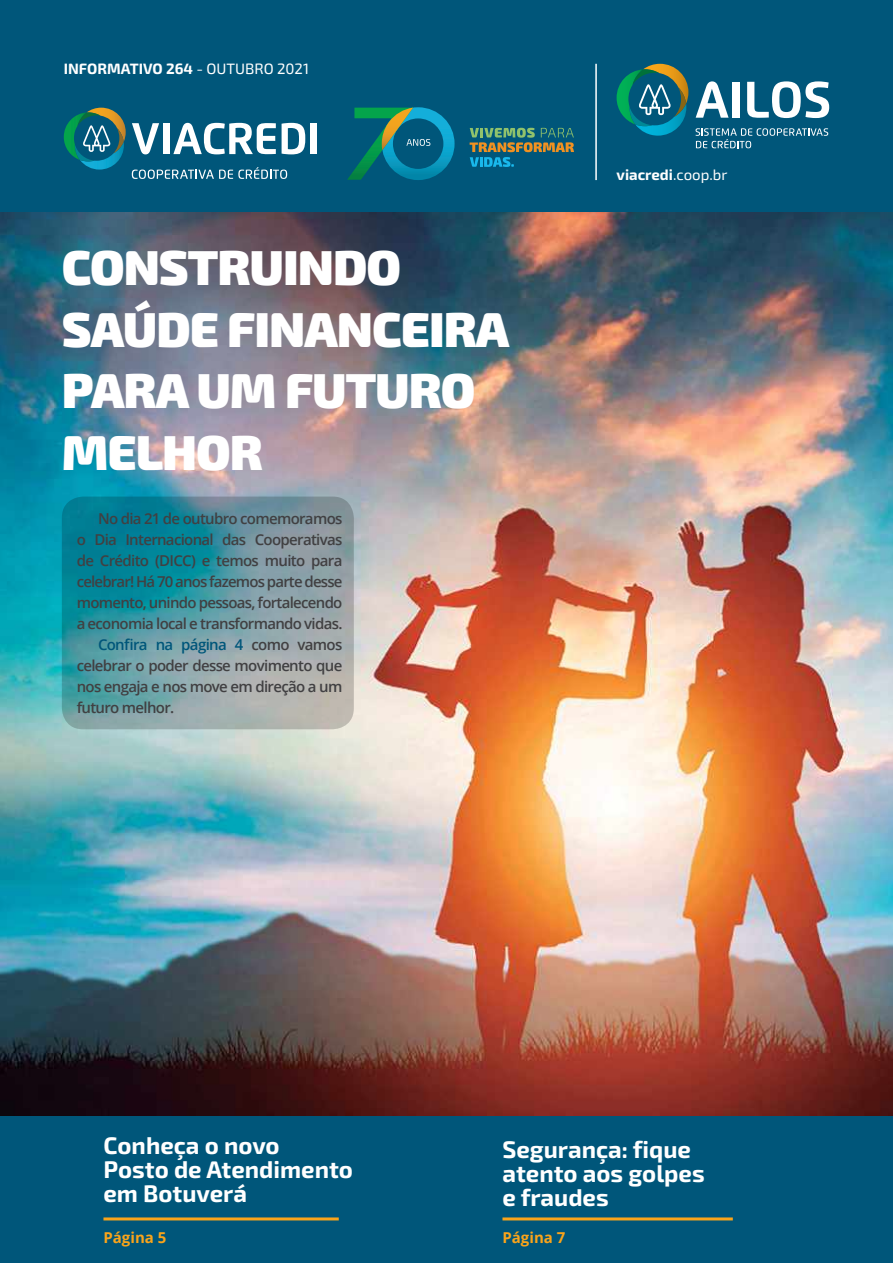
<style>
.page{position:relative;width:893px;height:1263px;background:#fff}
.page>*{position:absolute;margin:0;border:0;box-sizing:border-box;transform-origin:0 0}
.t1{font:900 49.05px/61.5px "Exo 2";letter-spacing:-.02em;color:#fff}
.t2{font:700 24px/24px "Exo 2";color:#fff}
.t3{font:600 15px "Open Sans";letter-spacing:-.045em;color:#414042}
.t4{font:700 15px "Exo 2";color:#fff}
.t5{font:600 15px "Open Sans";letter-spacing:-.045em;color:#00567a}
.t6{font:700 15px "Open Sans";color:#faa41a}
.s1{font-weight:400}
.s2{color:#414042}
</style>
<div class="page">
<img style="left:0;top:212px;width:893px;height:904px">
<svg style="left:62px;top:497px;width:292px;height:232px"></svg>
<div style="left:0;top:0;width:893px;height:212px;background:#00567a"></div>
<div style="left:0;top:1116px;width:893px;height:147px;background:#00567a"></div>
<hr style="left:103px;top:1217px;width:236px;height:3px;background:#faa41a">
<hr style="left:502px;top:1217px;width:231px;height:3px;background:#faa41a">
<svg style="left:696px;top:128px;width:132px;height:20px"></svg>
<svg style="left:696px;top:81px;width:33px;height:37px"></svg>
<div style="left:733px;top:82px;width:7px;height:36px;background:#fff"></div>
<svg style="left:747px;top:81px;width:82px;height:37px"></svg>
<svg style="left:617px;top:64px;width:71px;height:72px"></svg>
<hr style="left:595px;top:64px;width:2px;height:116px;background:#fff">
<svg style="left:132px;top:123px;width:27px;height:31px"></svg>
<div style="left:163px;top:123px;width:6px;height:31px;background:#fff"></div>
<svg style="left:173px;top:123px;width:103px;height:31px"></svg>
<svg style="left:282px;top:123px;width:23px;height:31px"></svg>
<div style="left:311px;top:123px;width:6px;height:31px;background:#fff"></div>
<svg style="left:64px;top:108px;width:62px;height:62px"></svg>
<svg style="left:132px;top:167px;width:155px;height:12px"></svg>
<svg style="left:347px;top:107px;width:108px;height:73px"></svg>
<svg style="left:470px;top:128px;width:104px;height:39px"></svg>
<p class="t4" style="left:64px;top:60px;width:247px">INFORMATIVO 264 <span class="s1">- OUTUBRO 2021</span></p>
<h1 class="t1" style="left:62px;top:238px;width:449px">CONSTRUINDO<br>SAÚDE FINANCEIRA<br>PARA UM FUTURO<br>MELHOR</h1>
<p class="t3" style="left:98px;top:508px;width:246px">No dia 21 de outubro comemoramos</p>
<p class="t3" style="left:77px;top:529px;width:267px">o Dia Internacional das Cooperativas</p>
<p class="t3" style="left:77px;top:550px;width:267px">de Crédito (DICC) e temos muito para</p>
<p class="t3" style="left:77px;top:571px;width:267px">celebrar! Há 70 anos fazemos parte desse</p>
<p class="t3" style="left:77px;top:592px;width:267px">momento, unindo pessoas, fortalecendo</p>
<p class="t3" style="left:77px;top:613px;width:267px">a economia local e transformando vidas.</p>
<p class="t5" style="left:98px;top:634px;width:246px">Confira na página 4 <span class="s2">como vamos</span></p>
<p class="t3" style="left:77px;top:655px;width:267px">celebrar o poder desse movimento que</p>
<p class="t3" style="left:77px;top:676px;width:267px">nos engaja e nos move em direção a um</p>
<p class="t3" style="left:77px;top:697px;width:99px">futuro melhor.</p>
<p class="t4" style="left:617px;top:166px;width:112px">viacredi<span class="s1">.coop.br</span></p>
<h2 class="t2" style="left:103px;top:1134px;width:251px">Conheça o novo<br>Posto de Atendimento em Botuverá</h2>
<h2 class="t2" style="left:502px;top:1138px;width:204px">Segurança: fique atento aos golpes e fraudes</h2>
<p class="t6" style="left:103px;top:1226px;width:64px">Página 5</p>
<p class="t6" style="left:502px;top:1226px;width:64px">Página 7</p>
</div>
